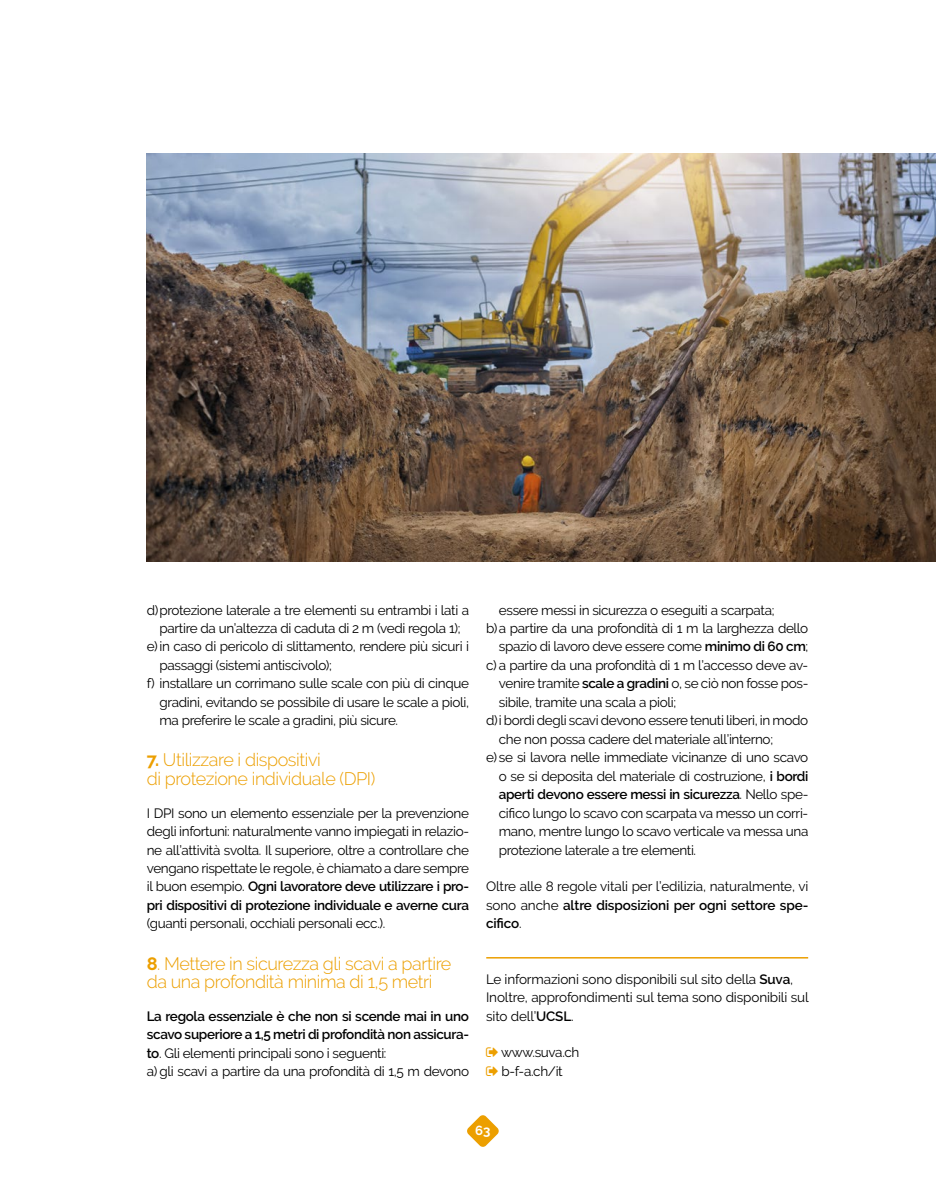
<style>
.page{position:relative;width:936px;height:1191px;background:#fff}
.page>*{position:absolute;margin:0;border:0;box-sizing:border-box;transform-origin:0 0}
.t1{font:300 18px/18.5px "Raleway";letter-spacing:-.025em;color:#ec9f00}
.t2{font:13.5px/18.5px "Raleway";letter-spacing:-.025em;color:#000;text-align:justify}
.t3{font:600 13.5px/18.5px "Raleway";letter-spacing:-.025em;color:#000}
.t4{font:700 13.05px "Raleway";color:#fff}
.s1{font-weight:700}
.s2{font-weight:600}
.s3{font-weight:400}
</style>
<div class="page">
<svg style="left:467px;top:1115px;width:32px;height:32px"></svg>
<img style="left:147px;top:153px;width:788px;height:408px">
<hr style="left:486px;top:957px;width:322px;height:1px;background:#ec9f00">
<p class="t2" style="left:147px;top:600px;width:324px">d)protezione laterale a tre elementi su entrambi i lati a</p>
<p class="t2" style="left:159px;top:619px;width:302px">partire da un’altezza di caduta di 2 m (vedi regola 1);</p>
<p class="t2" style="left:147px;top:637px;width:324px">e)in caso di pericolo di slittamento, rendere più sicuri i</p>
<p class="t2" style="left:159px;top:656px;width:174px">passaggi (sistemi antiscivolo);</p>
<p class="t2" style="left:147px;top:674px;width:324px">f) installare un corrimano sulle scale con più di cinque</p>
<p class="t2" style="left:159px;top:693px;width:311px">gradini, evitando se possibile di usare le scale a pioli,</p>
<p class="t2" style="left:159px;top:711px;width:240px">ma preferire le scale a gradini, più sicure.</p>
<h1 class="t1" style="left:147px;top:751px;width:230px"><span class="s1">7.</span> Utilizzare i dispositivi<br>di protezione individuale (DPI)</h1>
<p class="t2" style="left:147px;top:803px;width:324px">I DPI sono un elemento essenziale per la prevenzione degli infortuni: naturalmente vanno impiegati in relazio&shy;ne all’attività svolta. Il superiore, oltre a controllare che vengano rispettate le regole, è chiamato a dare sempre il buon esempio. <span class="s2">Ogni lavoratore deve utilizzare i pro&shy;pri dispositivi di protezione individuale e averne cura</span></p>
<p class="t2" style="left:147px;top:914px;width:240px">(guanti personali, occhiali personali ecc.).</p>
<h1 class="t1" style="left:147px;top:954px;width:306px"><span class="s1">8</span>. Mettere in sicurezza gli scavi a partire da una profondità minima di 1,5 metri</h1>
<p class="t3" style="left:147px;top:1006px;width:324px">La regola essenziale è che non si scende mai in uno scavo superiore a 1,5 metri di profondità non assicura&shy;to<span class="s3">. Gli elementi principali sono i seguenti:<br>a) gli scavi a partire da una profondità di 1,5 m devono</span></p>
<p class="t2" style="left:499px;top:600px;width:277px">essere messi in sicurezza o eseguiti a scarpata;</p>
<p class="t2" style="left:486px;top:619px;width:324px">b)a partire da una profondità di 1 m la larghezza dello</p>
<p class="t2" style="left:499px;top:637px;width:311px">spazio di lavoro deve essere come <span class="s2">minimo di 60 cm</span>;</p>
<p class="t2" style="left:486px;top:656px;width:324px">c) a partire da una profondità di 1 m l’accesso deve av-</p>
<p class="t2" style="left:499px;top:674px;width:311px">venire tramite <span class="s2">scale a gradini</span> o, se ciò non fosse pos-</p>
<p class="t2" style="left:499px;top:693px;width:179px">sibile, tramite una scala a pioli;</p>
<p class="t2" style="left:486px;top:711px;width:324px">d)i bordi degli scavi devono essere tenuti liberi, in modo</p>
<p class="t2" style="left:499px;top:729px;width:276px">che non possa cadere del materiale all’interno;</p>
<p class="t2" style="left:486px;top:748px;width:324px">e) se si lavora nelle immediate vicinanze di uno scavo</p>
<p class="t2" style="left:499px;top:766px;width:311px">o se si deposita del materiale di costruzione, <span class="s2">i bordi</span></p>
<p class="t3" style="left:499px;top:785px;width:311px">aperti devono essere messi in sicurezza<span class="s3">. Nello spe-</span></p>
<p class="t2" style="left:499px;top:803px;width:311px">cifico lungo lo scavo con scarpata va messo un corri-</p>
<p class="t2" style="left:499px;top:822px;width:311px">mano, mentre lungo lo scavo verticale va messa una</p>
<p class="t2" style="left:499px;top:840px;width:199px">protezione laterale a tre elementi.</p>
<p class="t2" style="left:486px;top:877px;width:324px">Oltre alle 8 regole vitali per l’edilizia, naturalmente, vi sono anche <span class="s2">altre disposizioni per ogni settore spe&shy;cifico</span>.</p>
<p class="t2" style="left:486px;top:969px;width:324px;text-align:left">Le informazioni sono disponibili sul sito della <span class="s2">Suva</span>,<br>Inoltre, approfondimenti sul tema sono disponibili sul sito dell’<span class="s2">UCSL</span>.</p>
<p class="t2" style="left:501px;top:1042px;width:80px;line-height:19.2px">www.suva.ch b-f-a.ch/it</p>
<p class="t4" style="left:475px;top:1123px;width:17px">63</p>
</div>
